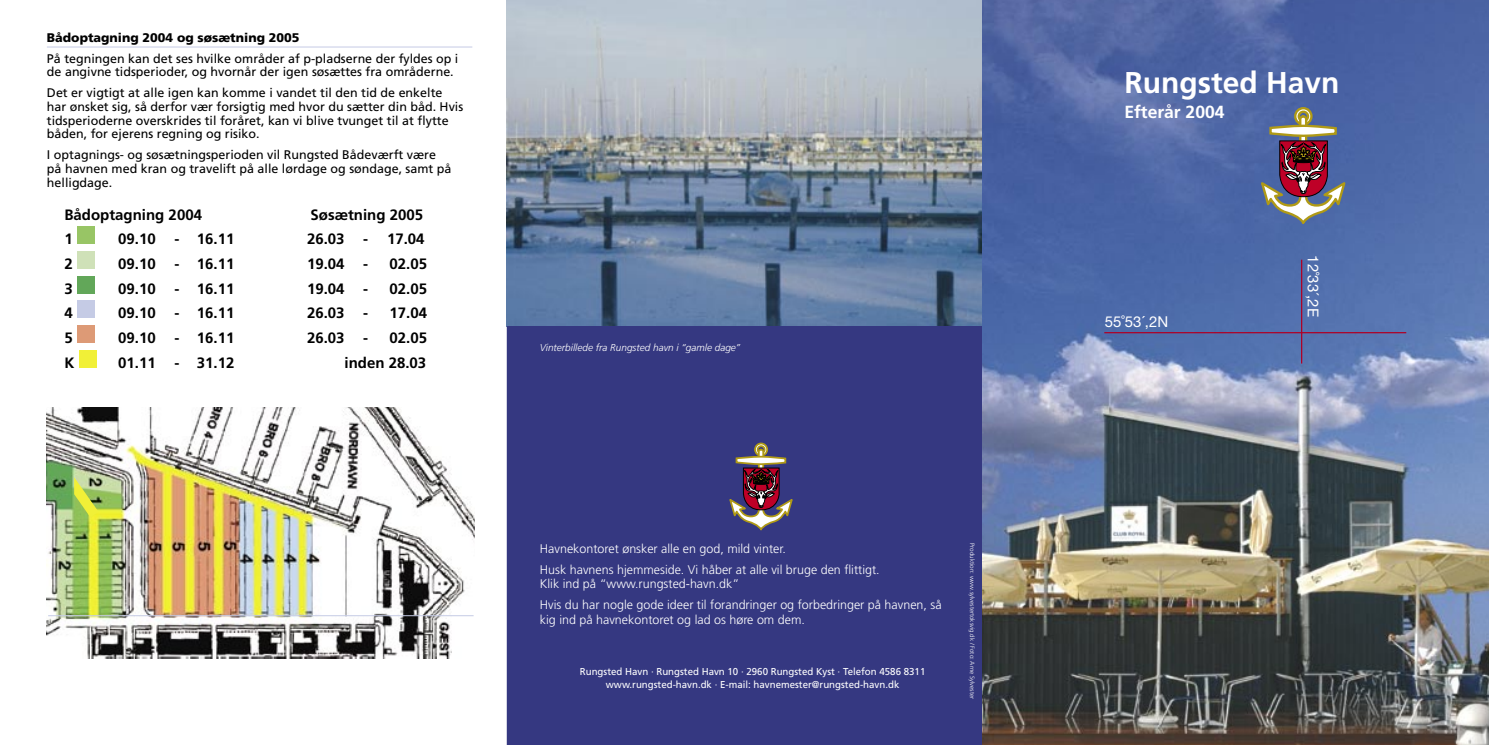
<style>
.page{position:relative;width:1489px;height:745px;background:#fff}
.page>*{position:absolute;margin:0;border:0;box-sizing:border-box;transform-origin:0 0}
.t1{font:700 30px "Frutiger";color:#fff}
.t2{font:700 17.5px "Frutiger";color:#fff}
.t3{font:700 15px "Frutiger";color:#000}
.t4{font:15px "Helvetica Neue";color:#fff}
.t5{font:12.5px/13.8px "Frutiger";color:#000}
.t6{font:300 12.5px/13.8px "Frutiger";color:#fff}
.t7{font:900 12.5px "Frutiger";color:#000}
.t8{font:10px "Frutiger";color:#fff}
.t9{font:italic 300 10px "Frutiger";color:#fff}
.t10{font:300 6.25px "Frutiger";color:#fff}
</style>
<div class="page">
<img style="left:507px;top:0;width:474px;height:326px">
<div style="left:507px;top:326px;width:474px;height:418px;background:#353881"></div>
<svg style="left:729px;top:442px;width:63px;height:88px"></svg>
<img style="left:981px;top:0;width:507px;height:744px">
<hr style="left:1104px;top:332px;width:302px;height:1px;background:#af0025">
<hr style="left:1300px;top:259px;width:2px;height:104px;background:#af0025">
<svg style="left:1260px;top:107px;width:85px;height:117px"></svg>
<div style="left:77px;top:226px;width:18px;height:18px;background:#98c565"></div>
<div style="left:77px;top:251px;width:18px;height:18px;background:#cfe1b8"></div>
<div style="left:77px;top:275px;width:18px;height:18px;background:#62a759"></div>
<div style="left:77px;top:300px;width:18px;height:18px;background:#c5cbe5"></div>
<div style="left:77px;top:324px;width:18px;height:18px;background:#dd9a76"></div>
<div style="left:79px;top:349px;width:18px;height:18px;background:#f1f037"></div>
<img style="left:47px;top:407px;width:427px;height:251px">
<svg style="left:74px;top:477px;width:24px;height:40px"></svg>
<hr style="left:47px;top:47px;width:425px;height:1px;background:#c5cbe5">
<hr style="left:48px;top:615px;width:425px;height:1px;background:#c5cbe5">
<p class="t7" style="left:47px;top:30px;width:254px">Bådoptagning 2004 og søsætning 2005</p>
<p class="t5" style="left:47px;top:51px;width:413px">På tegningen kan det ses hvilke områder af p-pladserne der fyldes op i de angivne tidsperioder, og hvornår der igen søsættes fra områderne.</p>
<p class="t5" style="left:47px;top:86px;width:418px">Det er vigtigt at alle igen kan komme i vandet til den tid de enkelte har ønsket sig, så derfor vær forsigtig med hvor du sætter din båd. Hvis tidsperioderne overskrides til foråret, kan vi blive tvunget til at flytte båden, for ejerens regning og risiko.</p>
<p class="t5" style="left:47px;top:148px;width:406px">I optagnings- og søsætningsperioden vil Rungsted Bådeværft være på havnen med kran og travelift på alle lørdage og søndage, samt på helligdage.</p>
<p class="t3" style="left:64px;top:206px;width:139px">Bådoptagning 2004</p>
<p class="t3" style="left:310px;top:206px;width:114px">Søsætning 2005</p>
<p class="t3" style="left:64px;top:230px;width:10px">1</p>
<p class="t3" style="left:118px;top:230px;width:118px">09.10 - 16.11</p>
<p class="t3" style="left:307px;top:230px;width:39px">26.03</p>
<p class="t3" style="left:363px;top:230px;width:63px">- 17.04</p>
<p class="t3" style="left:64px;top:255px;width:10px">2</p>
<p class="t3" style="left:118px;top:255px;width:118px">09.10 - 16.11</p>
<p class="t3" style="left:307px;top:255px;width:39px">19.04</p>
<p class="t3" style="left:363px;top:255px;width:65px">- 02.05</p>
<p class="t3" style="left:64px;top:279px;width:10px">3</p>
<p class="t3" style="left:118px;top:279px;width:118px">09.10 - 16.11</p>
<p class="t3" style="left:307px;top:279px;width:39px">19.04</p>
<p class="t3" style="left:363px;top:279px;width:65px">- 02.05</p>
<p class="t3" style="left:64px;top:304px;width:10px">4</p>
<p class="t3" style="left:118px;top:304px;width:118px">09.10 - 16.11</p>
<p class="t3" style="left:307px;top:304px;width:39px">26.03</p>
<p class="t3" style="left:363px;top:304px;width:65px">- 17.04</p>
<p class="t3" style="left:64px;top:328px;width:10px">5</p>
<p class="t3" style="left:118px;top:328px;width:118px">09.10 - 16.11</p>
<p class="t3" style="left:307px;top:328px;width:39px">26.03</p>
<p class="t3" style="left:363px;top:328px;width:65px">- 02.05</p>
<p class="t3" style="left:64px;top:353px;width:12px">K</p>
<p class="t3" style="left:118px;top:353px;width:118px">01.11 - 31.12</p>
<p class="t3" style="left:344px;top:353px;width:83px">inden 28.03</p>
<p class="t9" style="left:540px;top:342px;width:202px">Vinterbillede fra Rungsted havn i “gamle dage”</p>
<p class="t6" style="left:540px;top:542px;width:247px">Havnekontoret ønsker alle en god, mild vinter.</p>
<p class="t6" style="left:540px;top:562px;width:341px">Husk havnens hjemmeside. Vi håber at alle vil bruge den flittigt.<br>Klik ind på “www.rungsted-havn.dk”</p>
<p class="t6" style="left:540px;top:596px;width:403px;line-height:15px">Hvis du har nogle gode ideer til forandringer og forbedringer på havnen, så kig ind på havnekontoret og lad os høre om dem.</p>
<p class="t8" style="left:580px;top:665px;width:347px">Rungsted Havn · Rungsted Havn 10 · 2960 Rungsted Kyst · Telefon 4586 8311</p>
<p class="t8" style="left:606px;top:678px;width:295px">www.rungsted-havn.dk · E-mail: havnemester@rungsted-havn.dk</p>
<p class="t10" style="left:975px;top:542px;width:157px;rotate:90deg">Produktion: www.sylvestertoksvig.dk / Foto: Arne Sylvester</p>
<p class="t1" style="left:1124px;top:65px;width:217px">Rungsted Havn</p>
<p class="t2" style="left:1124px;top:102px;width:102px">Efterår 2004</p>
<p class="t4" style="left:1104px;top:312px;width:65px">55˚53´,2N</p>
<p class="t4" style="left:1321px;top:255px;width:63px;rotate:90deg">12˚33´,2E</p>
</div>
